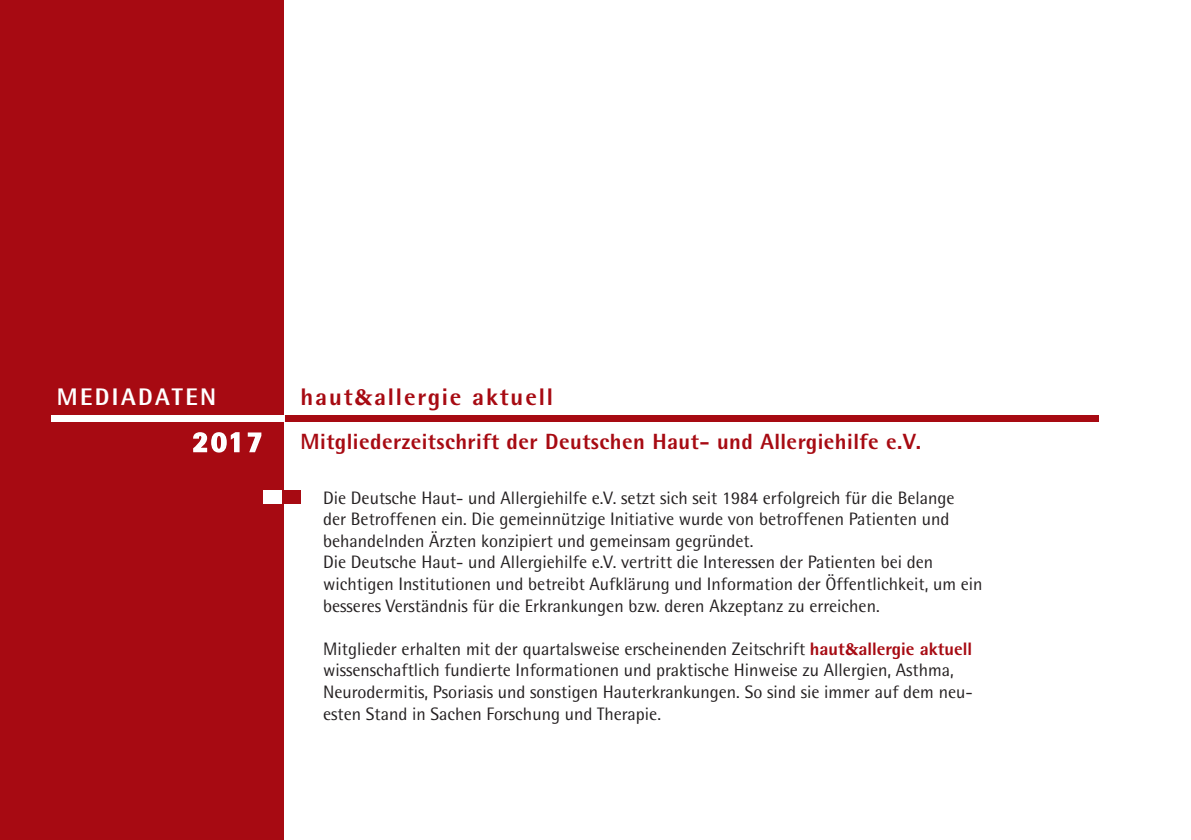
<style>
.page{position:relative;width:1191px;height:840px;background:#fff}
.page>*{position:absolute;margin:0;border:0;box-sizing:border-box;transform-origin:0 0}
.t1{font:800 28px "Rotis Semi Sans";color:#fff}
.t2{font:800 24px "Rotis Semi Sans";letter-spacing:.075em;color:#a70a12}
.t3{font:800 24px "Rotis Semi Sans";letter-spacing:.1em;color:#fff}
.t4{font:800 22px "Rotis Semi Sans";letter-spacing:.02em;color:#a70a12}
.t5{font:18px/21.6px "Rotis Semi Sans";color:#231f20}
.s1{font-family:"Minion Std";font-weight:900}
.s2{font-weight:800;color:#a70a12}
.s3{font-family:"Minion Std";font-weight:900;color:#a70a12}
</style>
<div class="page">
<div style="left:0;top:0;width:283px;height:839px;background:#a70a12"></div>
<div style="left:51px;top:414px;width:235px;height:7px;background:#fff"></div>
<div style="left:286px;top:414px;width:812px;height:7px;background:#a70a12"></div>
<div style="left:263px;top:489px;width:19px;height:14px;background:#fff"></div>
<div style="left:282px;top:489px;width:18px;height:14px;background:#a70a12"></div>
<svg style="left:193px;top:432px;width:47px;height:21px"></svg>
<svg style="left:247px;top:432px;width:15px;height:21px"></svg>
<h2 class="t3" style="left:57px;top:381px;width:161px">MEDIADATEN</h2>
<h2 class="t2" style="left:300px;top:381px;width:254px">haut<span class="s1">&amp;</span>allergie aktuell</h2>
<p class="t4" style="left:300px;top:427px;width:622px">Mitgliederzeitschrift der Deutschen Haut- und Allergiehilfe e.V.</p>
<p class="t5" style="left:323px;top:486px;width:661px">Die Deutsche Haut- und Allergiehilfe e.V. setzt sich seit 1984 erfolgreich für die Belange<br>der Betroffenen ein. Die gemeinnützige Initiative wurde von betroffenen Patienten und behandelnden Ärzten konzipiert und gemeinsam gegründet.<br>Die Deutsche Haut- und Allergiehilfe e.V. vertritt die Interessen der Patienten bei den wichtigen Institutionen und betreibt Aufklärung und Information der Öffentlichkeit, um ein besseres Verständnis für die Erkrankungen bzw. deren Akzeptanz zu erreichen.</p>
<p class="t5" style="left:323px;top:637px;width:651px">Mitglieder erhalten mit der quartalsweise erscheinenden Zeitschrift <span class="s2">haut</span><span class="s3">&amp;</span><span class="s2">allergie aktuell </span>wissenschaftlich fundierte Informationen und praktische Hinweise zu Allergien, Asthma, Neurodermitis, Psoriasis und sonstigen Hauterkrankungen. So sind sie immer auf dem neu&shy;esten Stand in Sachen Forschung und Therapie.</p>
<h1 class="t1" style="left:193px;top:423px;width:71px">2017</h1>
</div>
